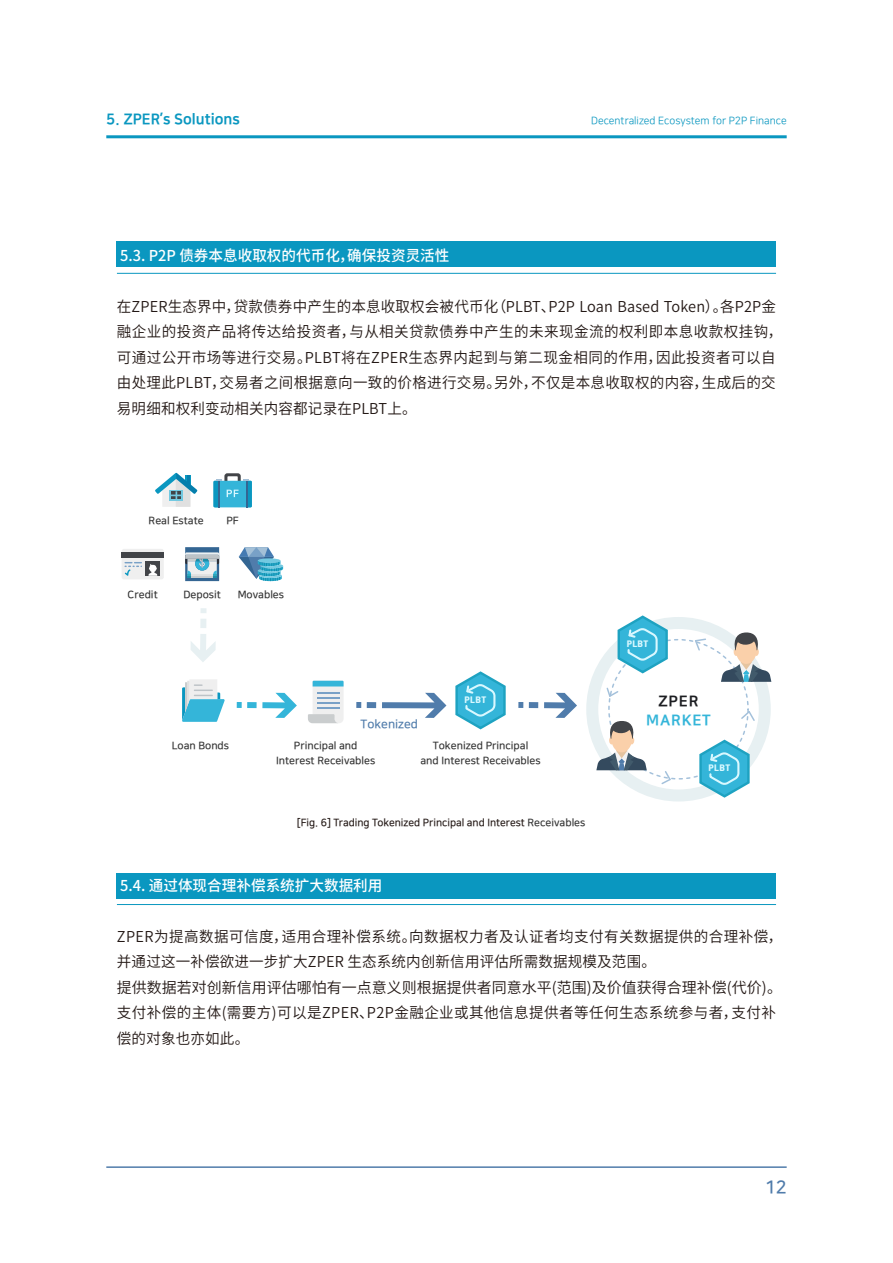
<style>
.page{position:relative;width:893px;height:1263px;background:#fff}
.page>*{position:absolute;margin:0;border:0;box-sizing:border-box;transform-origin:0 0}
.t1{font:18px "Nanum Square OTFB";color:#507cab}
.t2{font:600 15px/25.5px "Noto Sans CJ Ksc";letter-spacing:.02em;color:#231815}
.t3{font:500 15px "Noto Sans CJ Ksc";color:#fff}
.t4{font:15px "Nanum Square OTFEB";color:#0a97c0;scale:.96 1}
.t5{font:15px "Nanum Square OTFEB";letter-spacing:.05em;color:#34b5d9}
.t6{font:15px "Nanum Square OTFEB";color:#1c1d21}
.t7{font:12px "Nanum Square OTFB";color:#507cab}
.t8{font:10.5px/15px "Nanum Square OTFB";color:#323232;text-align:center}
.t9{font:10.5px "Nanum Square OTFB";color:#231815}
.t10{font:10.5px "Nanum Square OTFR";color:#0a97c0}
.t11{font:7.65px "Tmon Monsori OTF Black";letter-spacing:.055em;color:#d9f8ff}
.s1{color:#323232}
</style>
<div class="page">
<hr style="left:106px;top:135px;width:681px;height:3px;background:#0a97c0">
<div style="left:117px;top:242px;width:659px;height:25px;background:#0a97c0"></div>
<hr style="left:117px;top:273px;width:659px;height:1px;background:#0a97c0">
<div style="left:117px;top:873px;width:659px;height:25px;background:#0a97c0"></div>
<hr style="left:117px;top:904px;width:659px;height:1px;background:#0a97c0">
<hr style="left:106px;top:1166px;width:681px;height:2px;background:#507cab">
<svg style="left:262px;top:693px;width:35px;height:25px"></svg>
<div style="left:247px;top:702px;width:10px;height:6px;background:#34b5d9"></div>
<svg style="left:237px;top:702px;width:5px;height:6px"></svg>
<svg style="left:191px;top:634px;width:25px;height:28px"></svg>
<div style="left:200px;top:619px;width:6px;height:9px;background:#e7f0f2"></div>
<svg style="left:200px;top:608px;width:6px;height:5px"></svg>
<svg style="left:155px;top:473px;width:42px;height:34px"></svg>
<svg style="left:213px;top:473px;width:39px;height:34px"></svg>
<svg style="left:239px;top:547px;width:44px;height:34px"></svg>
<div style="left:122px;top:549px;width:42px;height:30px;background:#efefef;border-radius:2px"></div>
<div style="left:146px;top:561px;width:14px;height:15px;background:#424448"></div>
<svg style="left:149px;top:564px;width:8px;height:12px"></svg>
<div style="left:122px;top:552px;width:42px;height:6px;background:#424448"></div>
<svg style="left:124px;top:562px;width:18px;height:14px"></svg>
<svg style="left:185px;top:547px;width:34px;height:34px"></svg>
<svg style="left:308px;top:681px;width:36px;height:42px"></svg>
<svg style="left:182px;top:679px;width:43px;height:43px"></svg>
<svg style="left:382px;top:693px;width:64px;height:25px"></svg>
<div style="left:367px;top:702px;width:9px;height:6px;background:#507cab"></div>
<svg style="left:356px;top:702px;width:5px;height:6px"></svg>
<svg style="left:544px;top:693px;width:33px;height:25px"></svg>
<div style="left:529px;top:702px;width:9px;height:6px;background:#507cab"></div>
<svg style="left:518px;top:702px;width:5px;height:6px"></svg>
<svg style="left:455px;top:671px;width:51px;height:59px"></svg>
<div style="left:586px;top:617px;width:185px;height:184px;border:12px solid #e7f0f2;border-radius:50%"></div>
<svg style="left:596px;top:721px;width:51px;height:49px"></svg>
<svg style="left:721px;top:632px;width:50px;height:50px"></svg>
<svg style="left:695px;top:638px;width:12px;height:13px"></svg>
<svg style="left:741px;top:709px;width:14px;height:12px"></svg>
<svg style="left:660px;top:771px;width:12px;height:14px"></svg>
<svg style="left:606px;top:686px;width:13px;height:11px"></svg>
<svg style="left:615px;top:615px;width:54px;height:59px"></svg>
<svg style="left:697px;top:738px;width:54px;height:61px"></svg>
<p class="t4" style="left:106px;top:111px;width:141px">5. ZPER’s Solutions</p>
<p class="t10" style="left:591px;top:116px;width:197px">Decentralized Ecosystem for P2P Finance</p>
<p class="t3" style="left:120px;top:247px;width:331px">5.3. P2P 债券本息收取权的代币化，确保投资灵活性</p>
<p class="t2" style="left:117px;top:294px;width:667px">在ZPER生态界中，贷款债券中产生的本息收取权会被代币化（PLBT、P2P Loan Based Token）。各P2P金融企业的投资产品将传达给投资者，与从相关贷款债券中产生的未来现金流的权利即本息收款权挂钩，可通过公开市场等进行交易。PLBT将在ZPER生态界内起到与第二现金相同的作用，因此投资者可以自由处理此PLBT，交易者之间根据意向一致的价格进行交易。另外，不仅是本息收取权的内容，生成后的交易明细和权利变动相关内容都记录在PLBT上。</p>
<p class="t8" style="left:149px;top:514px;width:57px">Real Estate</p>
<p class="t8" style="left:226px;top:514px;width:14px">PF</p>
<p class="t8" style="left:128px;top:587px;width:32px">Credit</p>
<p class="t8" style="left:183px;top:587px;width:39px">Deposit</p>
<p class="t8" style="left:238px;top:587px;width:48px">Movables</p>
<p class="t7" style="left:361px;top:718px;width:59px">Tokenized</p>
<p class="t11" style="left:465px;top:695px;width:23px">PLBT</p>
<p class="t8" style="left:172px;top:738px;width:59px">Loan Bonds</p>
<p class="t8" style="left:276px;top:738px;width:101px">Principal and<br>Interest Receivables</p>
<p class="t8" style="left:420px;top:738px;width:122px">Tokenized Principal<br>and Interest Receivables</p>
<p class="t9" style="left:297px;top:817px;width:290px">[Fig. 6] Trading Tokenized Principal and Interest <span class="s1">Receivables</span></p>
<p class="t11" style="left:627px;top:639px;width:23px">PLBT</p>
<p class="t6" style="left:658px;top:693px;width:42px">ZPER</p>
<p class="t5" style="left:646px;top:712px;width:66px">MARKET</p>
<p class="t11" style="left:708px;top:763px;width:23px">PLBT</p>
<p class="t3" style="left:120px;top:877px;width:264px">5.4. 通过体现合理补偿系统扩大数据利用</p>
<p class="t2" style="left:117px;top:924px;width:667px">ZPER为提高数据可信度，适用合理补偿系统。向数据权力者及认证者均支付有关数据提供的合理补偿，并通过这一补偿欲进一步扩大ZPER 生态系统内创新信用评估所需数据规模及范围。<br>提供数据若对创新信用评估哪怕有一点意义则根据提供者同意水平(范围)及价值获得合理补偿(代价)。支付补偿的主体(需要方)可以是ZPER、P2P金融企业或其他信息提供者等任何生态系统参与者，支付补偿的对象也亦如此。</p>
<p class="t1" style="left:765px;top:1178px;width:23px">12</p>
</div>
